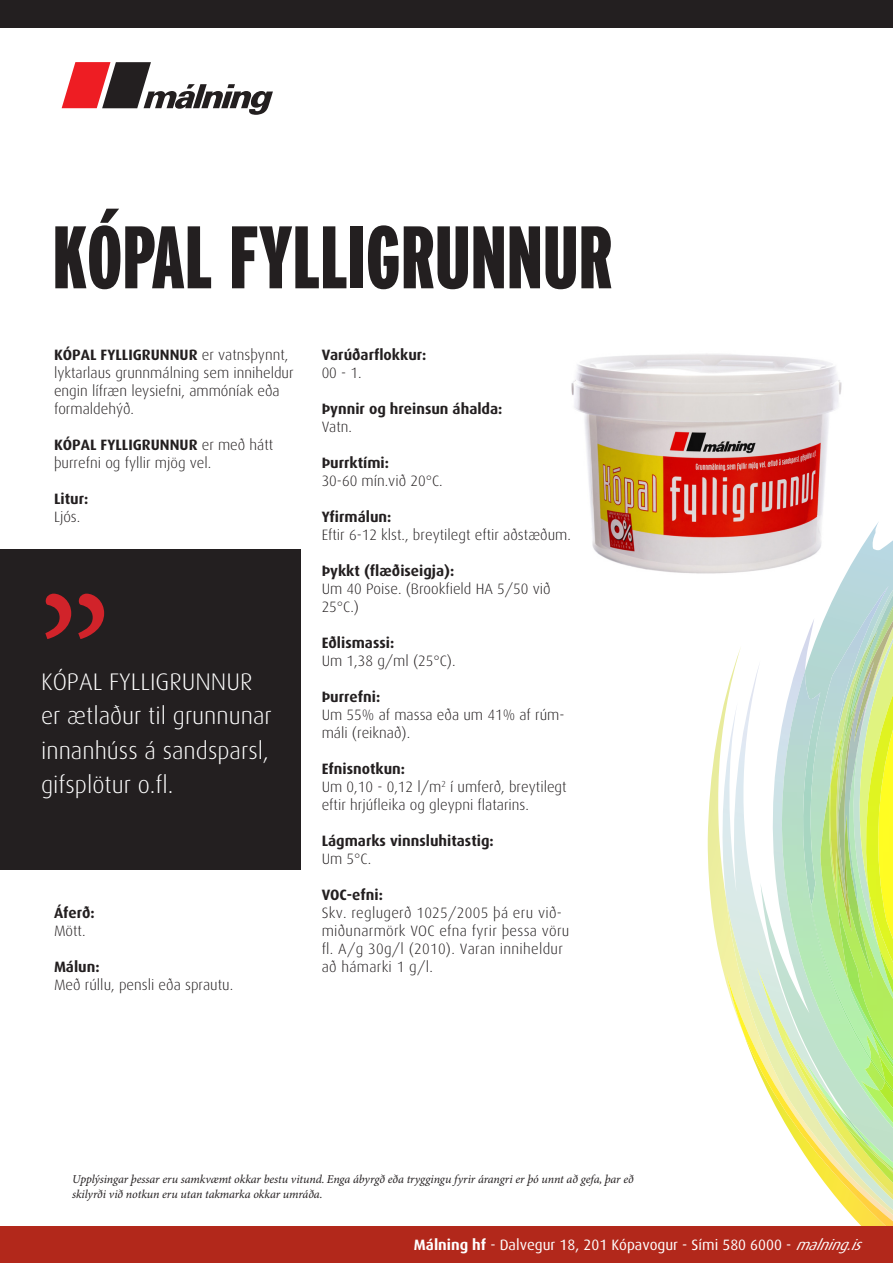
<style>
.page{position:relative;width:893px;height:1263px;background:#fff}
.page>*{position:absolute;margin:0;border:0;box-sizing:border-box;transform-origin:0 0}
.t1{font:900 extra-condensed 88.5px "Interstate";color:#231f20}
.t2{font:300 24px/34.5px "Dax";color:#fff}
.t3{font:300 15px/18px "Dax";color:#231f20}
.t4{font:700 15px "Dax";color:#231f20}
.t5{font:300 15px/18px "Dax";letter-spacing:.02em;color:#231f20}
.t6{font:15px "Dax";color:#fff}
.t7{font:italic 12px/14.4px "Minion Pro";letter-spacing:-.01em;color:#231f20}
.s1{font-weight:700}
.s2{font-style:italic}
</style>
<div class="page">
<svg style="left:708px;top:648px;width:50px;height:334px"></svg>
<img style="left:726px;top:899px;width:32px;height:72px">
<svg style="left:758px;top:654px;width:43px;height:313px"></svg>
<svg style="left:801px;top:522px;width:92px;height:149px"></svg>
<img style="left:767px;top:671px;width:38px;height:300px">
<img style="left:889px;top:606px;width:4px;height:32px">
<svg style="left:889px;top:638px;width:4px;height:224px"></svg>
<img style="left:805px;top:586px;width:84px;height:385px">
<img style="left:811px;top:905px;width:9px;height:66px">
<img style="left:820px;top:786px;width:29px;height:185px">
<img style="left:838px;top:903px;width:55px;height:68px">
<img style="left:878px;top:946px;width:15px;height:25px">
<img style="left:726px;top:971px;width:167px;height:256px">
<div style="left:0;top:0;width:893px;height:28px;background:#231f20"></div>
<img style="left:571px;top:353px;width:298px;height:238px">
<div style="left:0;top:1227px;width:893px;height:36px;background:#b2281b"></div>
<div style="left:0;top:549px;width:300px;height:321px;background:#231f20"></div>
<svg style="left:45px;top:594px;width:59px;height:45px"></svg>
<svg style="left:62px;top:62px;width:211px;height:53px"></svg>
<p class="t1" style="left:52px;top:208px;width:562px">KÓPAL FYLLIGRUNNUR</p>
<p class="t3" style="left:54px;top:346px;width:241px"><span class="s1">KÓPAL FYLLIGRUNNUR</span> er vatnsþynnt, lyktarlaus grunnmálning sem inniheldur engin lífræn leysiefni, ammóníak eða formaldehýð.</p>
<p class="t3" style="left:54px;top:436px;width:221px"><span class="s1">KÓPAL FYLLIGRUNNUR</span> er með hátt þurrefni og fyllir mjög vel.</p>
<p class="t4" style="left:54px;top:490px;width:36px">Litur:</p>
<p class="t3" style="left:54px;top:508px;width:28px">Ljós.</p>
<p class="t2" style="left:41px;top:665px;width:232px">KÓPAL FYLLIGRUNNUR er ætlaður til grunnunar innanhúss á sandsparsl, gifsplötur o.fl.</p>
<p class="t4" style="left:54px;top:904px;width:42px">Áferð:</p>
<p class="t3" style="left:54px;top:922px;width:33px">Mött.</p>
<p class="t4" style="left:54px;top:958px;width:47px">Málun:</p>
<p class="t3" style="left:54px;top:976px;width:181px">Með rúllu, pensli eða sprautu.</p>
<p class="t4" style="left:322px;top:346px;width:106px">Varúðarflokkur:</p>
<p class="t3" style="left:322px;top:364px;width:41px">00 - 1.</p>
<p class="t4" style="left:322px;top:400px;width:182px">Þynnir og hreinsun áhalda:</p>
<p class="t3" style="left:322px;top:418px;width:32px">Vatn.</p>
<p class="t4" style="left:322px;top:454px;width:69px">Þurrktími:</p>
<p class="t3" style="left:322px;top:472px;width:122px">30-60 mín.við 20°C.</p>
<p class="t4" style="left:322px;top:508px;width:71px">Yfirmálun:</p>
<p class="t3" style="left:322px;top:526px;width:251px">Eftir 6-12 klst., breytilegt eftir aðstæðum.</p>
<p class="t4" style="left:322px;top:562px;width:134px">Þykkt (flæðiseigja):</p>
<p class="t3" style="left:322px;top:580px;width:230px">Um 40 Poise. (Brookfield HA 5/50 við<br>25°C.)</p>
<p class="t4" style="left:322px;top:634px;width:74px">Eðlismassi:</p>
<p class="t3" style="left:322px;top:652px;width:135px">Um 1,38 g/ml (25°C).</p>
<p class="t4" style="left:322px;top:688px;width:60px">Þurrefni:</p>
<p class="t3" style="left:322px;top:706px;width:244px">Um 55% af massa eða um 41% af rúm&shy;máli (reiknað).</p>
<p class="t4" style="left:322px;top:760px;width:85px">Efnisnotkun:</p>
<p class="t3" style="left:322px;top:778px;width:247px">Um 0,10 - 0,12 l/m<sup>2</sup> í umferð, breytilegt eftir hrjúfleika og gleypni flatarins.</p>
<p class="t4" style="left:322px;top:832px;width:174px">Lágmarks vinnsluhitastig:</p>
<p class="t3" style="left:322px;top:850px;width:51px">Um 5°C.</p>
<p class="t4" style="left:322px;top:886px;width:63px">VOC-efni:</p>
<p class="t5" style="left:322px;top:904px;width:249px">Skv. reglugerð 1025/2005 þá eru við&shy;miðunarmörk VOC efna fyrir þessa vöru fl. A/g 30g/l (2010). Varan inniheldur að hámarki 1 g/l.</p>
<p class="t7" style="left:72px;top:1173px;width:563px">Upplýsingar þessar eru samkvæmt okkar bestu vitund. Enga ábyrgð eða tryggingu fyrir árangri er þó unnt að gefa, þar eð skilyrði við notkun eru utan takmarka okkar umráða.</p>
<p class="t6" style="left:414px;top:1236px;width:455px"><span class="s1">Málning hf</span> - Dalvegur 18, 201 Kópavogur - Sími 580 6000 - <span class="s2">malning.is</span></p>
</div>
